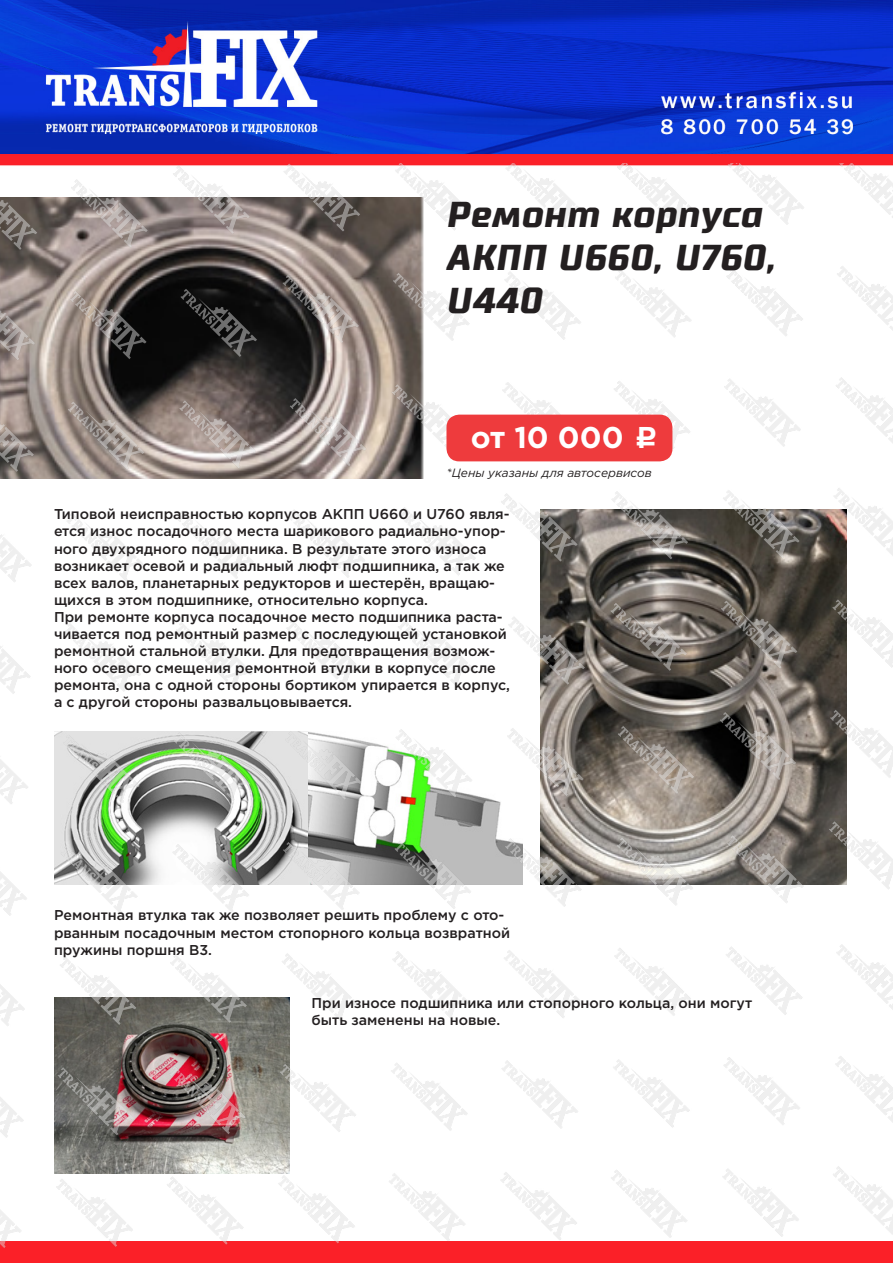
<style>
.page{position:relative;width:893px;height:1263px;background:#fff}
.page>*{position:absolute;margin:0;border:0;box-sizing:border-box;transform-origin:0 0}
.t1{font:italic 700 36px/43.2px "Supermolot";color:#231f20}
.t2{font:700 30px "Gotham Pro";color:#fff}
.t3{font:500 14.25px/17.1px "Gotham Pro";color:#231f20}
.t4{font:italic 12px "Gotham Pro";color:#231f20}
.s1{font-family:"ALS Rubl";font-weight:400}
</style>
<div class="page">
<img style="left:0;top:0;width:893px;height:164px">
<img style="left:0;top:164px;width:893px;height:1099px">
<div style="left:446px;top:415px;width:226px;height:46px;background:#ee3b3d;border-radius:13px"></div>
<p class="t1" style="left:446px;top:193px;width:331px">Ремонт корпуса<br>АКПП U660, U760,<br>U440</p>
<p class="t2" style="left:471px;top:420px;width:189px">от 10 000 <span class="s1">c</span></p>
<p class="t4" style="left:447px;top:466px;width:207px">*Цены указаны для автосервисов</p>
<p class="t3" style="left:54px;top:505px;width:457px">Типовой неисправностью корпусов АКПП U660 и U760 явля&shy;ется износ посадочного места шарикового радиально-упор&shy;ного двухрядного подшипника. В результате этого износа возникает осевой и радиальный люфт подшипника, а так же всех валов, планетарных редукторов и шестерён, вращаю&shy;щихся в этом подшипнике, относительно корпуса.</p>
<p class="t3" style="left:54px;top:608px;width:457px">При ремонте корпуса посадочное место подшипника раста&shy;чивается под ремонтный размер с последующей установкой ремонтной стальной втулки. Для предотвращения возмож&shy;ного осевого смещения ремонтной втулки в корпусе после ремонта, она с одной стороны бортиком упирается в корпус, а с другой стороны развальцовывается.</p>
<p class="t3" style="left:54px;top:906px;width:458px">Ремонтная втулка так же позволяет решить проблему с ото&shy;рванным посадочным местом стопорного кольца возвратной пружины поршня В3.</p>
<p class="t3" style="left:312px;top:994px;width:442px">При износе подшипника или стопорного кольца, они могут быть заменены на новые.</p>
</div>
